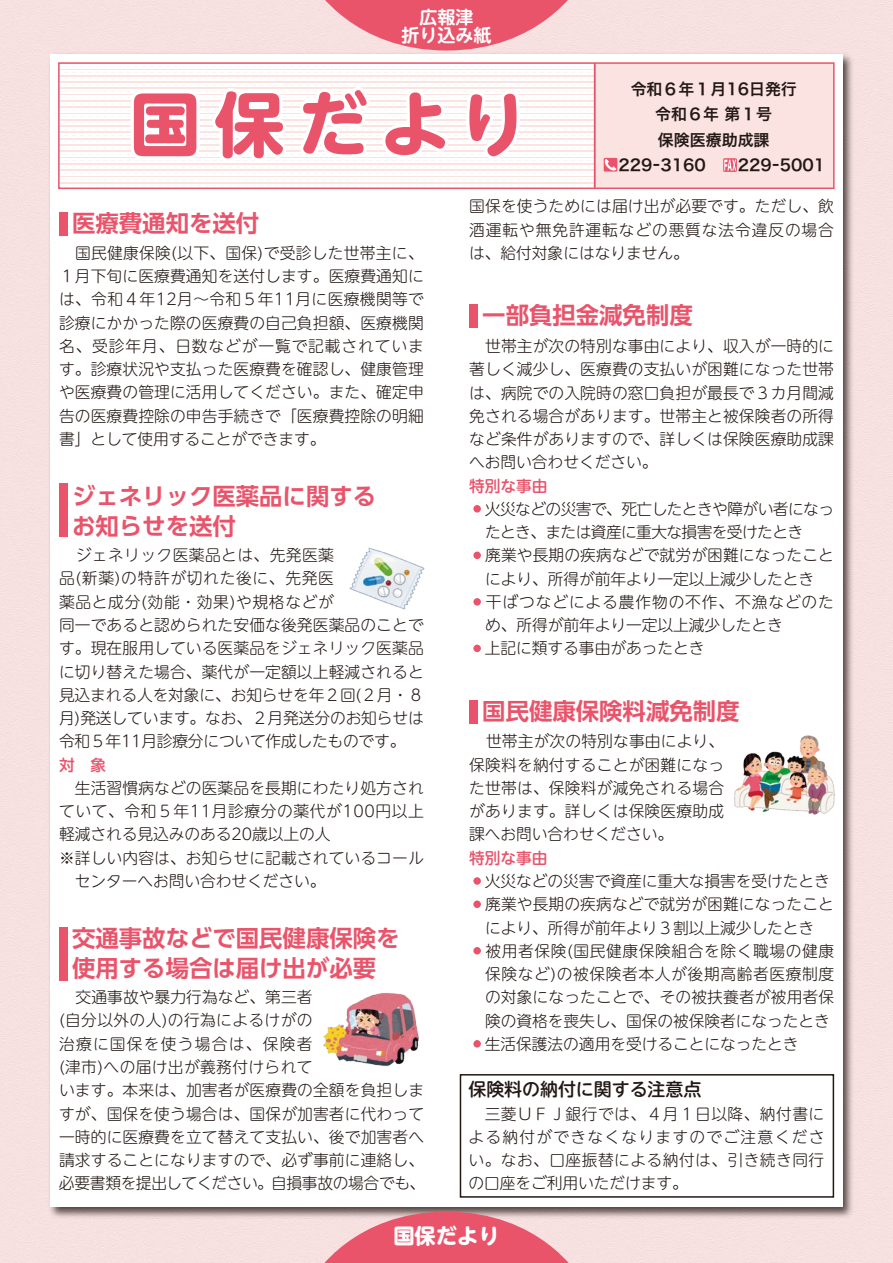
<style>
.page{position:relative;width:893px;height:1263px;background:#fff}
.page>*{position:absolute;margin:0;border:0;box-sizing:border-box;transform-origin:0 0}
.t1{font:700 70.5px "UD Shin M Go Pro";letter-spacing:.175em;color:#e9546b}
.t2{font:700 23.4px/29.7px "UD Shin Go Pro De";color:#e9546b}
.t3{font:700 21.3px "UD Shin M Go Pro";color:#fff}
.t4{font:500 18px "UD Shin M Go Pro";letter-spacing:-.005em;color:#221815}
.t5{font:700 18px "UD Shin M Go Pro De";color:#fff}
.t6{font:15.9px/25.5px "Hira Kaku Pro W6";color:#221815;text-align:center}
.t7{font:300 15.75px/23.2px "UD Shin M Go Pro";letter-spacing:.005em;color:#221815;text-align:justify}
.t8{font:300 15.75px/23.2px "UD Shin M Go Pro";letter-spacing:-.04em;color:#221815}
.t9{font:300 15.75px/23.2px "UD Shin M Go Pro";letter-spacing:.055em;color:#221815}
.t10{font:300 15.75px "UD Shin M Go Pro";letter-spacing:.04em;color:#221815}
.t11{font:500 15.75px "UD Shin M Go Pro";letter-spacing:-.005em;color:#e9546b}
.s1{color:#e9546b}
</style>
<div class="page">
<img style="left:0;top:0;width:1px;height:1263px">
<svg style="left:315px;top:0;width:263px;height:49px;background:#ed8392"></svg>
<img style="left:45px;top:49px;width:811px;height:1172px">
<div style="left:51px;top:55px;width:791px;height:1152px;background:#fff"></div>
<svg style="left:315px;top:1212px;width:263px;height:51px;background:#e9808f"></svg>
<hr style="left:59px;top:69px;width:536px;height:1px;background:#fbe3e1">
<hr style="left:59px;top:75px;width:536px;height:1px;background:#fbe3e1">
<svg style="left:65px;top:66px;width:526px;height:7px"></svg>
<hr style="left:59px;top:76px;width:536px;height:1px;background:#fbe3e1">
<hr style="left:59px;top:81px;width:536px;height:1px;background:#fbe3e1">
<hr style="left:59px;top:82px;width:536px;height:1px;background:#fbe3e1">
<hr style="left:59px;top:88px;width:536px;height:1px;background:#fbe3e1">
<hr style="left:59px;top:94px;width:536px;height:1px;background:#fbe3e1">
<hr style="left:59px;top:95px;width:536px;height:1px;background:#fbe3e1">
<hr style="left:59px;top:100px;width:536px;height:1px;background:#fbe3e1">
<hr style="left:59px;top:101px;width:536px;height:1px;background:#fbe3e1">
<hr style="left:59px;top:106px;width:536px;height:1px;background:#fbe3e1">
<hr style="left:59px;top:107px;width:536px;height:1px;background:#fbe3e1">
<hr style="left:59px;top:113px;width:536px;height:1px;background:#fbe3e1">
<hr style="left:59px;top:119px;width:536px;height:1px;background:#fbe3e1">
<hr style="left:59px;top:120px;width:536px;height:1px;background:#fbe3e1">
<hr style="left:59px;top:125px;width:536px;height:1px;background:#fbe3e1">
<hr style="left:59px;top:126px;width:536px;height:1px;background:#fbe3e1">
<hr style="left:59px;top:132px;width:536px;height:1px;background:#fbe3e1">
<hr style="left:59px;top:138px;width:536px;height:1px;background:#fbe3e1">
<hr style="left:59px;top:139px;width:536px;height:1px;background:#fbe3e1">
<hr style="left:59px;top:144px;width:536px;height:1px;background:#fbe3e1">
<hr style="left:59px;top:145px;width:536px;height:1px;background:#fbe3e1">
<hr style="left:59px;top:150px;width:536px;height:1px;background:#fbe3e1">
<hr style="left:59px;top:151px;width:536px;height:1px;background:#fbe3e1">
<hr style="left:59px;top:157px;width:536px;height:1px;background:#fbe3e1">
<hr style="left:59px;top:158px;width:536px;height:1px;background:#fbe3e1">
<hr style="left:59px;top:163px;width:536px;height:1px;background:#fbe3e1">
<hr style="left:59px;top:164px;width:536px;height:1px;background:#fbe3e1">
<hr style="left:59px;top:169px;width:536px;height:1px;background:#fbe3e1">
<hr style="left:59px;top:170px;width:536px;height:1px;background:#fbe3e1">
<hr style="left:59px;top:176px;width:536px;height:1px;background:#fbe3e1">
<hr style="left:59px;top:182px;width:536px;height:1px;background:#fbe3e1">
<hr style="left:59px;top:183px;width:536px;height:1px;background:#fbe3e1">
<div style="left:595px;top:63px;width:239px;height:125px;background:#fbe3e1"></div>
<div style="left:58px;top:62px;width:777px;height:127px;border:2px solid #e9546b"></div>
<svg style="left:59px;top:79px;width:532px;height:101px"></svg>
<svg style="left:604px;top:158px;width:13px;height:14px"></svg>
<svg style="left:604px;top:159px;width:12px;height:12px"></svg>
<svg style="left:723px;top:158px;width:14px;height:14px"></svg>
<svg style="left:724px;top:160px;width:12px;height:11px"></svg>
<hr style="left:594px;top:63px;width:1px;height:125px;background:#e9546b">
<div style="left:467px;top:499px;width:20px;height:20px;border:6px solid #fff;border-radius:50%"></div>
<div style="left:467px;top:545px;width:20px;height:20px;border:6px solid #fff;border-radius:50%"></div>
<div style="left:467px;top:592px;width:20px;height:20px;border:6px solid #fff;border-radius:50%"></div>
<div style="left:467px;top:638px;width:20px;height:20px;border:6px solid #fff;border-radius:50%"></div>
<div style="left:467px;top:871px;width:20px;height:20px;border:6px solid #fff;border-radius:50%"></div>
<div style="left:467px;top:894px;width:20px;height:20px;border:6px solid #fff;border-radius:50%"></div>
<div style="left:467px;top:940px;width:20px;height:21px;border:6px solid #fff;border-radius:50%"></div>
<div style="left:467px;top:1034px;width:20px;height:20px;border:6px solid #fff;border-radius:50%"></div>
<div style="left:59px;top:927px;width:8px;height:53px;background:#e9546b"></div>
<div style="left:59px;top:483px;width:8px;height:54px;background:#e9546b"></div>
<div style="left:59px;top:212px;width:8px;height:23px;background:#e9546b"></div>
<div style="left:470px;top:304px;width:8px;height:23px;background:#e9546b"></div>
<div style="left:470px;top:700px;width:8px;height:24px;background:#e9546b"></div>
<img style="left:349px;top:547px;width:76px;height:63px">
<img style="left:323px;top:992px;width:96px;height:75px">
<img style="left:734px;top:735px;width:101px;height:80px">
<div style="left:460px;top:1074px;width:374px;height:124px;border:2px solid #221815"></div>
<p class="t5" style="left:419px;top:2px;width:55px">広報津</p>
<p class="t5" style="left:401px;top:20px;width:91px">折り込み紙</p>
<h1 class="t1" style="left:130px;top:67px;width:400px">国保だより</h1>
<p class="t6" style="left:602px;top:75px;width:224px">令和６年１月16日発行<br>令和６年 第１号<br>保険医療助成課<br>　229－3160　　229－5001</p>
<h2 class="t2" style="left:72px;top:208px;width:189px">医療費通知を送付</h2>
<p class="t7" style="left:59px;top:240px;width:366px">　国民健康保険(以下、国保)で受診した世帯主に、１月下旬に医療費通知を送付します。医療費通知には、令和４年12月～令和５年11月に医療機関等で診療にかかった際の医療費の自己負担額、医療機関名、受診年月、日数などが一覧で記載されています。診療状況や支払った医療費を確認し、健康管理や医療費の管理に活用してください。また、確定申告の医療費控除の申告手続きで「医療費控除の明細書」として使用することができます。</p>
<h2 class="t2" style="left:72px;top:480px;width:306px">ジェネリック医薬品に関するお知らせを送付</h2>
<p class="t7" style="left:59px;top:543px;width:366px;text-align:left;text-indent:17px">ジェネリック医薬品とは、先発医薬<br>品(新薬)の特許が切れた後に、先発医<br>薬品と成分(効能・効果)や規格などが<br>同一であると認められた安価な後発医薬品のことです。現在服用している医薬品をジェネリック医薬品に切り替えた場合、薬代が一定額以上軽減されると見込まれる人を対象に、お知らせを年２回(２月・８月)発送しています。なお、２月発送分のお知らせは令和５年11月診療分について作成したものです。</p>
<p class="t11" style="left:59px;top:752px;width:49px">対　象</p>
<p class="t7" style="left:59px;top:775px;width:366px">　生活習慣病などの医薬品を長期にわたり処方され</p>
<p class="t10" style="left:59px;top:798px;width:366px">ていて、令和５年11月診療分の薬代が100円以上</p>
<p class="t7" style="left:59px;top:822px;width:273px">軽減される見込みのある20歳以上の人</p>
<p class="t7" style="left:59px;top:845px;width:366px">※詳しい内容は、お知らせに記載されているコール</p>
<p class="t7" style="left:75px;top:868px;width:252px">センターへお問い合わせください。</p>
<h2 class="t2" style="left:72px;top:923px;width:329px">交通事故などで国民健康保険を使用する場合は届け出が必要</h2>
<p class="t7" style="left:59px;top:985px;width:368px;text-align:left;text-indent:17px">交通事故や暴力行為など、第三者<br>(自分以外の人)の行為によるけがの<br>治療に国保を使う場合は、保険者<br>(津市)への届け出が義務付けられて<br>います。本来は、加害者が医療費の全額を負担しますが、国保を使う場合は、国保が加害者に代わって一時的に医療費を立て替えて支払い、後で加害者へ請求することになりますので、必ず事前に連絡し、必要書類を提出してください。自損事故の場合でも、</p>
<p class="t7" style="left:469px;top:194px;width:366px">国保を使うためには届け出が必要です。ただし、飲酒運転や無免許運転などの悪質な法令違反の場合は、給付対象にはなりません。</p>
<h2 class="t2" style="left:482px;top:300px;width:212px">一部負担金減免制度</h2>
<p class="t7" style="left:469px;top:334px;width:366px">　世帯主が次の特別な事由により、収入が一時的に著しく減少し、医療費の支払いが困難になった世帯は、病院での入院時の窓口負担が最長で３カ月間減免される場合があります。世帯主と被保険者の所得など条件がありますので、詳しくは保険医療助成課へお問い合わせください。</p>
<p class="t11" style="left:469px;top:473px;width:80px">特別な事由</p>
<p class="t8" style="left:485px;top:496px;width:351px;text-indent:-16px"><span class="s1">●</span>火災などの災害で、死亡したときや障がい者になったとき、または資産に重大な損害を受けたとき</p>
<p class="t7" style="left:469px;top:543px;width:366px;text-align:center"><span class="s1">●</span>廃業や長期の疾病などで就労が困難になったことにより、所得が前年より一定以上減少したとき</p>
<p class="t9" style="left:485px;top:589px;width:350px;text-indent:-16px"><span class="s1">●</span>干ばつなどによる農作物の不作、不漁などのため、所得が前年より一定以上減少したとき</p>
<p class="t7" style="left:469px;top:636px;width:237px"><span class="s1">●</span>上記に類する事由があったとき</p>
<h2 class="t2" style="left:482px;top:696px;width:259px">国民健康保険料減免制度</h2>
<p class="t7" style="left:469px;top:729px;width:256px;text-indent:17px">世帯主が次の特別な事由により、保険料を納付することが困難になった世帯は、保険料が減免される場合があります。詳しくは保険医療助成課へお問い合わせください。</p>
<p class="t11" style="left:469px;top:845px;width:80px">特別な事由</p>
<p class="t7" style="left:469px;top:868px;width:362px"><span class="s1">●</span>火災などの災害で資産に重大な損害を受けたとき</p>
<p class="t7" style="left:469px;top:892px;width:366px;text-align:center"><span class="s1">●</span>廃業や長期の疾病などで就労が困難になったことにより、所得が前年より３割以上減少したとき</p>
<p class="t7" style="left:485px;top:938px;width:351px;text-indent:-16px"><span class="s1">●</span>被用者保険(国民健康保険組合を除く職場の健康保険など)の被保険者本人が後期高齢者医療制度の対象になったことで、その被扶養者が被用者保険の資格を喪失し、国保の被保険者になったとき</p>
<p class="t7" style="left:469px;top:1031px;width:331px"><span class="s1">●</span>生活保護法の適用を受けることになったとき</p>
<p class="t4" style="left:468px;top:1075px;width:234px">保険料の納付に関する注意点</p>
<p class="t7" style="left:468px;top:1101px;width:357px">　三菱ＵＦＪ銀行では、４月１日以降、納付書による納付ができなくなりますのでご注意ください。なお、口座振替による納付は、引き続き同行の口座をご利用いただけます。</p>
<h3 class="t3" style="left:393px;top:1218px;width:108px">国保だより</h3>
</div>
